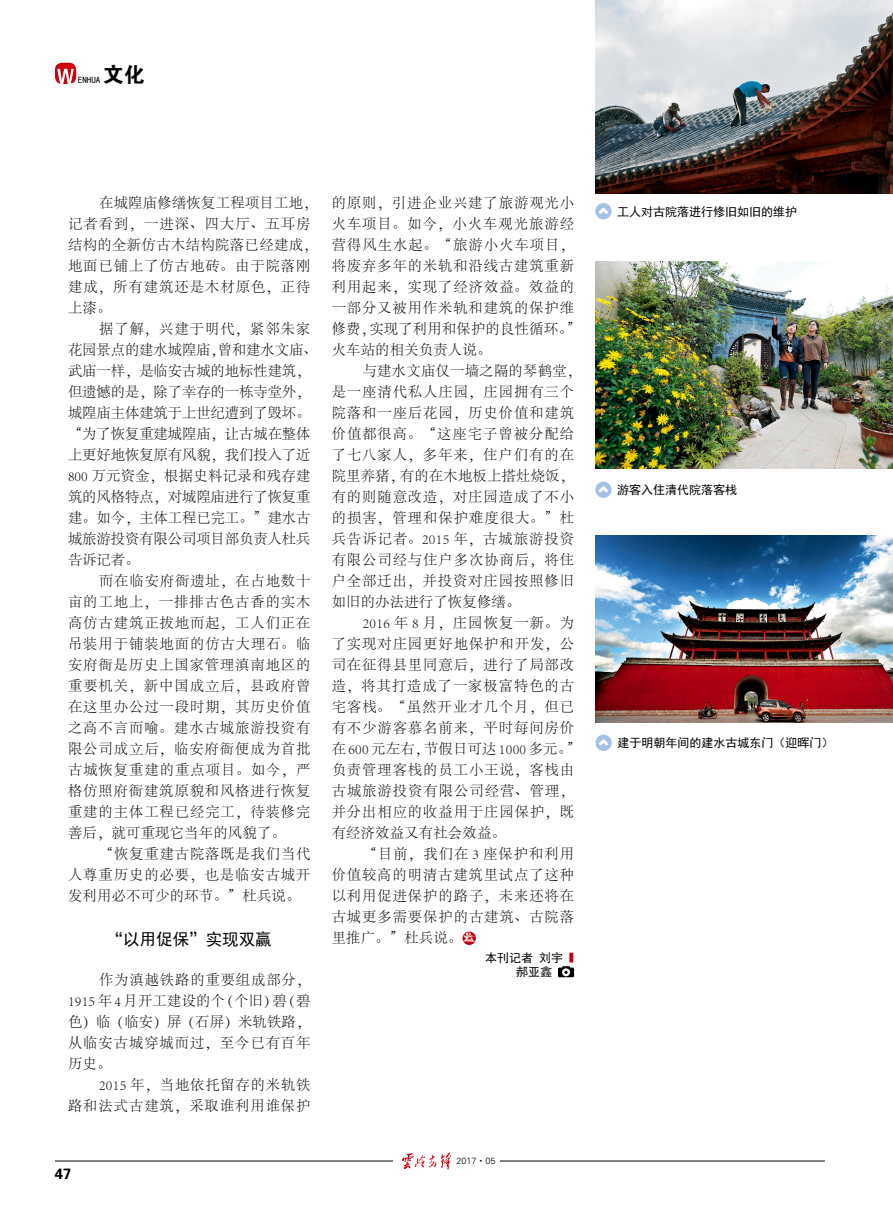
<style>
.page{position:relative;width:893px;height:1212px;background:#fff}
.page>*{position:absolute;margin:0;border:0;box-sizing:border-box;transform-origin:0 0}
.t1{font:21px "FZDHTJW GB1 0";color:#000}
.t2{font:16.5px "Sim Hei";color:#000}
.t3{font:15px "FZDHTJW GB1 0";color:#000}
.t4{font:300 14.25px/21px "Adobe Song Std";letter-spacing:.07em;color:#000}
.t5{font:300 14.25px/21px "Adobe Song Std";color:#000}
.t6{font:12px/14.4px "Sim Hei";color:#000}
.t7{font:9px "FZXH1 JW GB1 0";color:#000}
.t8{font:9px "Sim Hei";color:#000}
.s1{color:#c7000b}
</style>
<div class="page">
<hr style="left:55px;top:1161px;width:770px;height:1px;background:#000">
<div style="left:393px;top:1152px;width:107px;height:17px;background:#fff"></div>
<svg style="left:402px;top:1152px;width:49px;height:17px"></svg>
<div style="left:55px;top:63px;width:21px;height:21px;background:#ce000d;border-radius:7px"></div>
<svg style="left:57px;top:69px;width:17px;height:15px"></svg>
<div style="left:462px;top:931px;width:14px;height:14px;background:#c7000b;border-radius:50%"></div>
<svg style="left:463px;top:932px;width:12px;height:10px"></svg>
<svg style="left:558px;top:966px;width:16px;height:11px"></svg>
<img style="left:595px;top:0;width:298px;height:194px">
<img style="left:595px;top:262px;width:298px;height:207px">
<img style="left:595px;top:536px;width:298px;height:186px">
<svg style="left:595px;top:203px;width:17px;height:16px"></svg>
<svg style="left:595px;top:482px;width:17px;height:16px"></svg>
<svg style="left:595px;top:735px;width:17px;height:16px"></svg>
<h1 class="t1" style="left:103px;top:63px;width:43px">文化</h1>
<p class="t8" style="left:78px;top:75px;width:24px">ENHUA</p>
<p class="t4" style="left:68px;top:193px;width:251px;text-indent:31px">在城隍庙修缮恢复工程项目工地，记者看到，一进深、四大厅、五耳房结构的全新仿古木结构院落已经建成，地面已铺上了仿古地砖。由于院落刚建成，所有建筑还是木材原色，正待上漆。</p>
<p class="t5" style="left:68px;top:319px;width:251px;text-indent:31px">据了解，兴建于明代，紧邻朱家花园景点的建水城隍庙，曾和建水文庙、武庙一样，是临安古城的地标性建筑，但遗憾的是，除了幸存的一栋寺堂外，城隍庙主体建筑于上世纪遭到了毁坏。“为了恢复重建城隍庙，让古城在整体上更好地恢复原有风貌，我们投入了近<br>800 万元资金，根据史料记录和残存建筑的风格特点，对城隍庙进行了恢复重建。如今，主体工程已完工。”建水古城旅游投资有限公司项目部负责人杜兵告诉记者。</p>
<p class="t4" style="left:68px;top:571px;width:244px;text-align:justify;text-indent:31px">而在临安府衙遗址，在占地数十亩的工地上，一排排古色古香的实木高仿古建筑正拔地而起，工人们正在吊装用于铺装地面的仿古大理石。临安府衙是历史上国家管理滇南地区的重要机关，新中国成立后，县政府曾在这里办公过一段时期，其历史价值之高不言而喻。建水古城旅游投资有限公司成立后，临安府衙便成为首批古城恢复重建的重点项目。如今，严格仿照府衙建筑原貌和风格进行恢复重建的主体工程已经完工，待装修完善后，就可重现它当年的风貌了。</p>
<p class="t4" style="left:68px;top:844px;width:244px;text-align:justify;text-indent:31px">“恢复重建古院落既是我们当代人尊重历史的必要，也是临安古城开发利用必不可少的环节。”杜兵说。</p>
<p class="t2" style="left:107px;top:931px;width:166px">“以用促保”实现双赢</p>
<p class="t4" style="left:68px;top:970px;width:244px;text-align:justify;text-indent:31px">作为滇越铁路的重要组成部分，1915 年 4 月开工建设的个（个旧）碧（碧色）临（临安）屏（石屏）米轨铁路，从临安古城穿城而过，至今已有百年历史。</p>
<p class="t4" style="left:68px;top:1075px;width:244px;text-align:right">2015 年，当地依托留存的米轨铁<br>路和法式古建筑，采取谁利用谁保护</p>
<p class="t3" style="left:55px;top:1166px;width:18px">47</p>
<p class="t4" style="left:332px;top:193px;width:251px">的原则，引进企业兴建了旅游观光小火车项目。如今，小火车观光旅游经营得风生水起。“旅游小火车项目，将废弃多年的米轨和沿线古建筑重新利用起来，实现了经济效益。效益的一部分又被用作米轨和建筑的保护维修费，实现了利用和保护的良性循环。”火车站的相关负责人说。</p>
<p class="t4" style="left:332px;top:361px;width:251px;text-indent:31px">与建水文庙仅一墙之隔的琴鹤堂，是一座清代私人庄园，庄园拥有三个院落和一座后花园，历史价值和建筑价值都很高。“这座宅子曾被分配给了七八家人，多年来，住户们有的在院里养猪，有的在木地板上搭灶烧饭，有的则随意改造，对庄园造成了不小的损害，管理和保护难度很大。”杜兵告诉记者。2015 年，古城旅游投资有限公司经与住户多次协商后，将住户全部迁出，并投资对庄园按照修旧如旧的办法进行了恢复修缮。</p>
<p class="t4" style="left:332px;top:613px;width:251px;text-indent:31px">2016 年 8 月，庄园恢复一新。为了实现对庄园更好地保护和开发，公司在征得县里同意后，进行了局部改造，将其打造成了一家极富特色的古宅客栈。“虽然开业才几个月，但已有不少游客慕名前来，平时每间房价在 600 元左右，节假日可达 1000 多元。”负责管理客栈的员工小王说，客栈由古城旅游投资有限公司经营、管理，并分出相应的收益用于庄园保护，既有经济效益又有社会效益。</p>
<p class="t4" style="left:332px;top:844px;width:244px;text-align:justify;text-indent:31px">“目前，我们在 3 座保护和利用价值较高的明清古建筑里试点了这种以利用促进保护的路子，未来还将在古城更多需要保护的古建筑、古院落里推广。”杜兵说。</p>
<p class="t6" style="left:516px;top:950px;width:60px;text-indent:-31px">本刊记者 刘宇 <span class="s1">■</span>郝亚鑫</p>
<p class="t7" style="left:457px;top:1156px;width:40px">2017·05</p>
<p class="t6" style="left:617px;top:204px;width:181px">工人对古院落进行修旧如旧的维护</p>
<p class="t6" style="left:617px;top:483px;width:121px">游客入住清代院落客栈</p>
<p class="t6" style="left:617px;top:736px;width:217px">建于明朝年间的建水古城东门（迎晖门）</p>
</div>
